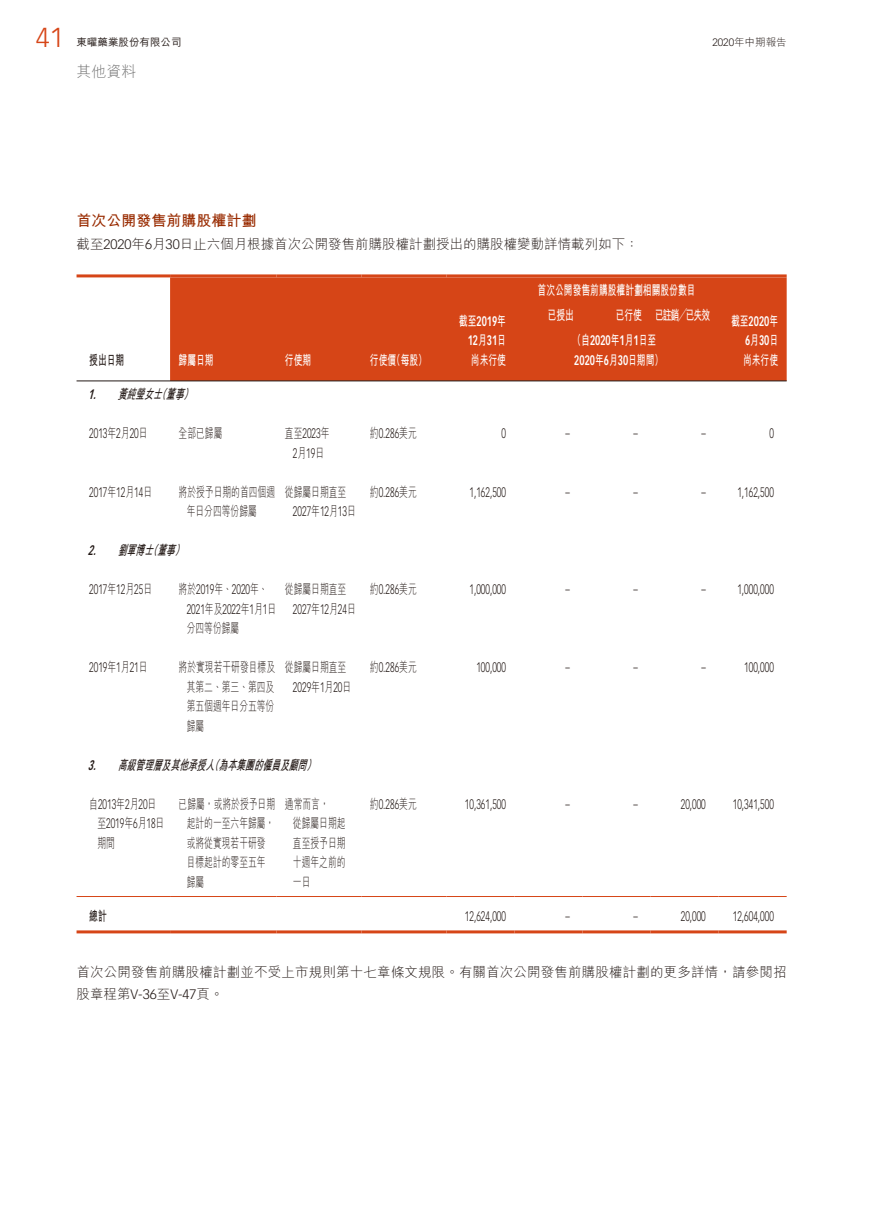
<style>
.page{position:relative;width:893px;height:1212px;background:#fff}
.page>*{position:absolute;margin:0;border:0;box-sizing:border-box;transform-origin:0 0}
.t1{font:300 27px "Vectora LT Std";color:#d64517}
.t2{font:15px "M Hei HK Bold E Ten B5 H";color:#992c02}
.t3{font:15px "M Hei HK Light E Ten B5 H";color:#717171}
.t4{font:300 13.5px/19.5px "Vectora LT Std";color:#231916;text-align:center;scale:.65 1}
.t5{font:13.5px/19.5px "M Hei HK Light E Ten B5 H";color:#231916;scale:.65 1}
.t6{font:13.5px "M Hei HK Light E Ten B5 H";color:#231916}
.t7{font:13.5px "M Hei HK Bold E Ten B5 H";color:#fff;scale:.65 1}
.t8{font:italic 13.5px "M Hei HK Bold E Ten B5 H";color:#231916;scale:.65 1}
.t9{font:700 13.5px/19.5px "Vectora LT Std";color:#fff;text-align:right;scale:.65 1}
.t10{font:300 13.5px "Vectora LT Std";color:#231916}
.t11{font:13.5px "M Hei HK Bold E Ten B5 H";letter-spacing:-.12em;color:#fff;scale:.65 1}
.t12{font:13.5px "M Hei HK Bold E Ten B5 H";color:#231916;scale:.65 1}
.t13{font:10.5px "M Hei HK Medium E Ten B5 H";color:#231916}
.t14{font:10.5px "M Hei HK Light E Ten B5 H";color:#231916}
.s1{font-family:"Vectora LT Std";font-weight:300}
.s2{font-family:"M Hei HK Bold E Ten B5 H";font-weight:400}
.s3{font-family:"Vectora LT Std";font-weight:700}
.s4{font-family:"M Hei HK Light E Ten B5 H";font-weight:400}
</style>
<div class="page">
<div style="left:170px;top:277px;width:617px;height:103px;background:#d64517"></div>
<hr style="left:77px;top:380px;width:710px;height:1px;background:#231916">
<hr style="left:77px;top:274px;width:93px;height:3px;background:#d64517">
<hr style="left:170px;top:274px;width:106px;height:3px;background:#d64517">
<hr style="left:276px;top:274px;width:85px;height:3px;background:#d64517">
<hr style="left:361px;top:274px;width:85px;height:3px;background:#d64517">
<hr style="left:446px;top:274px;width:341px;height:3px;background:#d64517">
<hr style="left:77px;top:896px;width:93px;height:1px;background:#d64517">
<hr style="left:170px;top:896px;width:106px;height:1px;background:#d64517">
<hr style="left:276px;top:896px;width:85px;height:1px;background:#d64517">
<hr style="left:361px;top:896px;width:85px;height:1px;background:#d64517">
<hr style="left:446px;top:896px;width:68px;height:1px;background:#d64517">
<hr style="left:514px;top:896px;width:69px;height:1px;background:#d64517">
<hr style="left:583px;top:896px;width:68px;height:1px;background:#d64517">
<hr style="left:651px;top:896px;width:68px;height:1px;background:#d64517">
<hr style="left:719px;top:896px;width:68px;height:1px;background:#d64517">
<hr style="left:77px;top:930px;width:93px;height:3px;background:#d64517">
<hr style="left:170px;top:930px;width:106px;height:3px;background:#d64517">
<hr style="left:276px;top:930px;width:85px;height:3px;background:#d64517">
<hr style="left:361px;top:930px;width:85px;height:3px;background:#d64517">
<hr style="left:446px;top:930px;width:68px;height:3px;background:#d64517">
<hr style="left:514px;top:930px;width:69px;height:3px;background:#d64517">
<hr style="left:583px;top:930px;width:68px;height:3px;background:#d64517">
<hr style="left:651px;top:930px;width:68px;height:3px;background:#d64517">
<hr style="left:719px;top:930px;width:68px;height:3px;background:#d64517">
<h1 class="t1" style="left:36px;top:24px;width:30px">41</h1>
<p class="t13" style="left:77px;top:38px;width:107px">東曜藥業股份有限公司</p>
<p class="t14" style="left:712px;top:38px;width:76px"><span class="s1">2020</span>年中期報告</p>
<p class="t3" style="left:77px;top:66px;width:61px">其他資料</p>
<p class="t2" style="left:77px;top:215px;width:181px">首次公開發售前購股權計劃</p>
<p class="t6" style="left:77px;top:239px;width:564px">截至<span class="s1">2020</span>年<span class="s1">6</span>月<span class="s1">30</span>日止六個月根據首次公開發售前購股權計劃授出的購股權變動詳情載列如下：</p>
<p class="t12" style="left:89px;top:355px;width:56px">授出日期</p>
<p class="t7" style="left:179px;top:355px;width:56px">歸屬日期</p>
<p class="t7" style="left:285px;top:355px;width:42px">行使期</p>
<p class="t7" style="left:370px;top:355px;width:89px">行使價（每股）</p>
<p class="t9" style="left:459px;top:312px;width:74px"><span class="s2">截至</span>2019<span class="s2">年<br></span>12<span class="s2">月</span>31<span class="s2">日</span></p>
<p class="t7" style="left:471px;top:355px;width:55px">尚未行使</p>
<p class="t7" style="left:538px;top:285px;width:244px">首次公開發售前購股權計劃相關股份數目</p>
<p class="t7" style="left:548px;top:310px;width:42px">已授出</p>
<p class="t11" style="left:616px;top:310px;width:147px">已行使 已註銷╱已失效</p>
<p class="t9" style="left:731px;top:312px;width:74px"><span class="s2">截至</span>2020<span class="s2">年<br></span>6<span class="s2">月</span>30<span class="s2">日</span></p>
<p class="t7" style="left:743px;top:355px;width:55px">尚未行使</p>
<p class="t7" style="left:572px;top:335px;width:130px">（自<span class="s3">2020</span>年<span class="s3">1</span>月<span class="s3">1</span>日至</p>
<p class="t9" style="left:574px;top:351px;width:138px">2020<span class="s2">年</span>6<span class="s2">月</span>30<span class="s2">日期間）</span></p>
<p class="t8" style="left:88px;top:389px;width:167px"><span class="s3">1.</span> 黃純瑩女士（董事）</p>
<p class="t4" style="left:89px;top:424px;width:91px">2013<span class="s4">年</span>2<span class="s4">月</span>20<span class="s4">日</span></p>
<p class="t5" style="left:179px;top:425px;width:69px">全部已歸屬</p>
<p class="t4" style="left:285px;top:424px;width:70px"><span class="s4">直至</span>2023<span class="s4">年<br></span>2<span class="s4">月</span>19<span class="s4">日</span></p>
<p class="t4" style="left:370px;top:424px;width:74px"><span class="s4">約</span>0.286<span class="s4">美元</span></p>
<p class="t4" style="left:501px;top:424px;width:9px">0</p>
<p class="t4" style="left:565px;top:424px;width:8px">–</p>
<p class="t4" style="left:633px;top:424px;width:8px">–</p>
<p class="t4" style="left:701px;top:424px;width:8px">–</p>
<p class="t4" style="left:769px;top:424px;width:9px">0</p>
<p class="t4" style="left:89px;top:483px;width:98px">2017<span class="s4">年</span>12<span class="s4">月</span>14<span class="s4">日</span></p>
<p class="t5" style="left:187px;top:484px;width:138px;text-indent:-8px">將於授予日期的首四個週年日分四等份歸屬</p>
<p class="t5" style="left:285px;top:484px;width:96px">從歸屬日期直至</p>
<p class="t4" style="left:370px;top:483px;width:74px"><span class="s4">約</span>0.286<span class="s4">美元</span></p>
<p class="t4" style="left:469px;top:483px;width:58px">1,162,500</p>
<p class="t4" style="left:565px;top:483px;width:8px">–</p>
<p class="t4" style="left:633px;top:483px;width:8px">–</p>
<p class="t4" style="left:701px;top:483px;width:113px">– 1,162,500</p>
<p class="t4" style="left:293px;top:502px;width:98px">2027<span class="s4">年</span>12<span class="s4">月</span>13<span class="s4">日</span></p>
<p class="t8" style="left:88px;top:545px;width:154px"><span class="s3">2.</span> 劉軍博士（董事）</p>
<p class="t4" style="left:89px;top:580px;width:98px">2017<span class="s4">年</span>12<span class="s4">月</span>25<span class="s4">日</span></p>
<p class="t4" style="left:187px;top:580px;width:139px;text-align:left;text-indent:-8px"><span class="s4">將於</span>2019<span class="s4">年、</span>2020<span class="s4">年、<br></span>2021<span class="s4">年及</span>2022<span class="s4">年</span>1<span class="s4">月</span>1<span class="s4">日</span></p>
<p class="t5" style="left:187px;top:620px;width:83px">分四等份歸屬</p>
<p class="t5" style="left:285px;top:581px;width:96px">從歸屬日期直至</p>
<p class="t4" style="left:293px;top:600px;width:98px">2027<span class="s4">年</span>12<span class="s4">月</span>24<span class="s4">日</span></p>
<p class="t4" style="left:89px;top:658px;width:91px">2019<span class="s4">年</span>1<span class="s4">月</span>21<span class="s4">日</span></p>
<p class="t5" style="left:187px;top:659px;width:138px;text-align:justify;text-indent:-8px">將於實現若干研發目標及其第二、第三、第四及第五個週年日分五等份歸屬</p>
<p class="t5" style="left:285px;top:659px;width:96px">從歸屬日期直至</p>
<p class="t4" style="left:293px;top:678px;width:91px">2029<span class="s4">年</span>1<span class="s4">月</span>20<span class="s4">日</span></p>
<p class="t4" style="left:370px;top:580px;width:74px"><span class="s4">約</span>0.286<span class="s4">美元</span></p>
<p class="t4" style="left:469px;top:580px;width:58px">1,000,000</p>
<p class="t4" style="left:565px;top:580px;width:8px">–</p>
<p class="t4" style="left:633px;top:580px;width:8px">–</p>
<p class="t4" style="left:701px;top:580px;width:113px">– 1,000,000</p>
<p class="t4" style="left:370px;top:658px;width:74px"><span class="s4">約</span>0.286<span class="s4">美元</span></p>
<p class="t4" style="left:476px;top:658px;width:47px">100,000</p>
<p class="t4" style="left:565px;top:658px;width:8px">–</p>
<p class="t4" style="left:633px;top:658px;width:8px">–</p>
<p class="t4" style="left:701px;top:658px;width:8px">–</p>
<p class="t4" style="left:744px;top:658px;width:47px">100,000</p>
<p class="t8" style="left:88px;top:759px;width:356px"><span class="s3">3.</span> 高級管理層及其他承授人（為本集團的僱員及顧問）</p>
<p class="t4" style="left:89px;top:795px;width:117px"><span class="s4">自</span>2013<span class="s4">年</span>2<span class="s4">月</span>20<span class="s4">日至</span>2019<span class="s4">年</span>6<span class="s4">月</span>18<span class="s4">日</span></p>
<p class="t5" style="left:97px;top:835px;width:28px">期間</p>
<p class="t5" style="left:187px;top:796px;width:138px;text-indent:-8px">已歸屬，或將於授予日期起計的一至六年歸屬，或將從實現若干研發目標起計的零至五年歸屬</p>
<p class="t5" style="left:293px;top:796px;width:83px;text-indent:-8px">通常而言，<br>從歸屬日期起直至授予日期十週年之前的一日</p>
<p class="t4" style="left:370px;top:795px;width:74px"><span class="s4">約</span>0.286<span class="s4">美元</span></p>
<p class="t4" style="left:465px;top:795px;width:65px">10,361,500</p>
<p class="t4" style="left:565px;top:795px;width:8px">–</p>
<p class="t4" style="left:633px;top:795px;width:8px">–</p>
<p class="t4" style="left:681px;top:795px;width:40px">20,000</p>
<p class="t4" style="left:733px;top:795px;width:65px">10,341,500</p>
<p class="t12" style="left:89px;top:911px;width:28px">總計</p>
<p class="t4" style="left:465px;top:907px;width:65px">12,624,000</p>
<p class="t4" style="left:565px;top:907px;width:8px">–</p>
<p class="t4" style="left:633px;top:907px;width:8px">–</p>
<p class="t4" style="left:681px;top:907px;width:40px">20,000</p>
<p class="t4" style="left:733px;top:907px;width:65px">12,604,000</p>
<p class="t6" style="left:77px;top:966px;width:712px">首次公開發售前購股權計劃並不受上市規則第十七章條文規限。有關首次公開發售前購股權計劃的更多詳情，請參閱招</p>
<p class="t10" style="left:77px;top:988px;width:149px"><span class="s4">股章程第</span>V-36<span class="s4">至</span>V-47<span class="s4">頁。</span></p>
</div>
